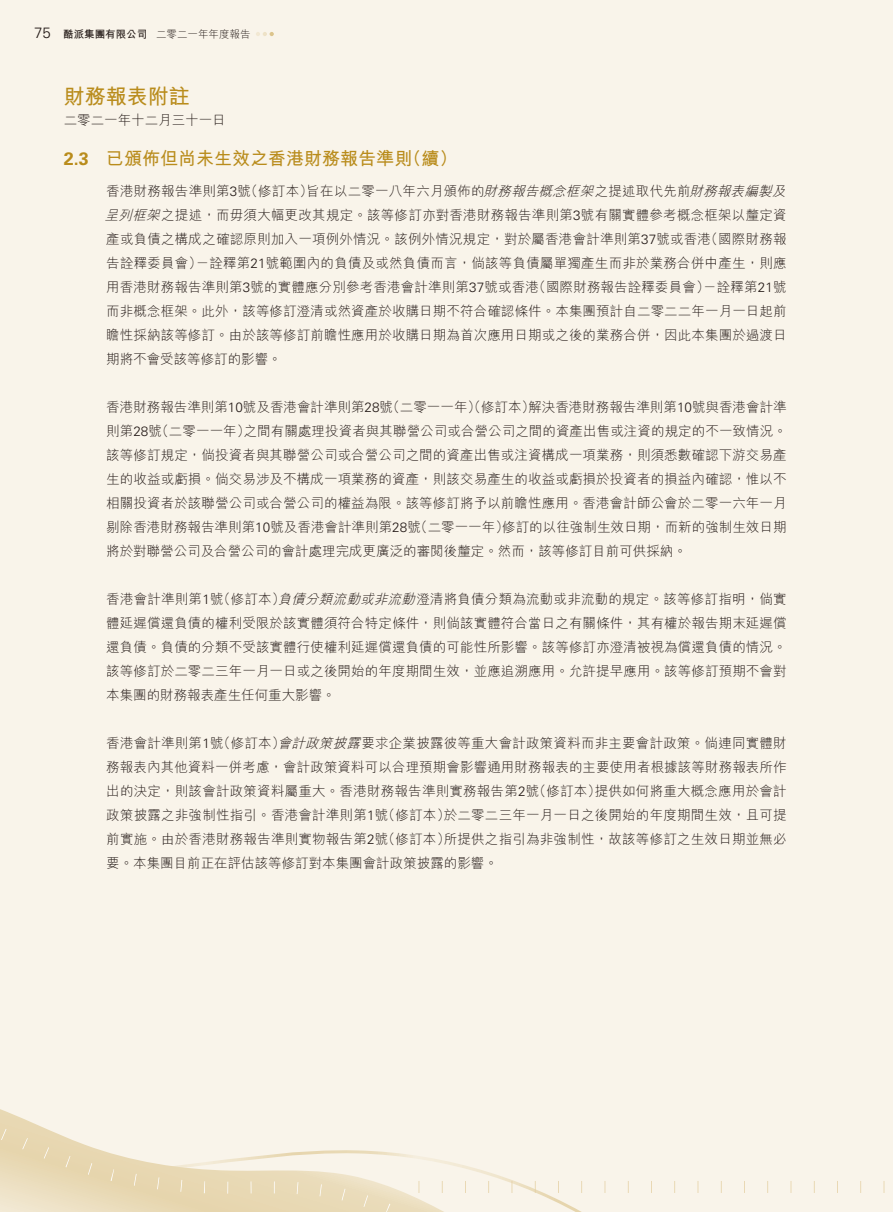
<style>
.page{position:relative;width:893px;height:1212px;background:#f9f4ea}
.page>*{position:absolute;margin:0;border:0;box-sizing:border-box;transform-origin:0 0}
.t1{font:700 21px "M Hei HK";color:#b98c1c}
.t2{font:700 18px "M Hei HK";color:#b98c1c}
.t3{font:700 18px "Univers LT Std";color:#b98c1c}
.t4{font:300 15px "Univers LT Std";color:#231916}
.t5{font:300 13.5px/24px "M Hei HK";letter-spacing:.01em;color:#231916}
.t6{font:300 10.5px "M Hei HK";color:#231916}
.t7{font:700 10.5px "M Hei HK";color:#231916}
.s1{font-family:"Univers LT Std"}
.s2{font-style:italic}
</style>
<div class="page">
<svg style="left:0;top:1109px;width:582px;height:103px"></svg>
<svg style="left:256px;top:32px;width:18px;height:4px"></svg>
<p class="t4" style="left:34px;top:24px;width:18px">75</p>
<p class="t7" style="left:63px;top:26px;width:85px">酷派集團有限公司</p>
<p class="t6" style="left:156px;top:28px;width:96px">二零二一年年度報告</p>
<h1 class="t1" style="left:64px;top:81px;width:127px">財務報表附註</h1>
<p class="t5" style="left:64px;top:108px;width:163px">二零二一年十二月三十一日</p>
<h2 class="t3" style="left:64px;top:148px;width:27px">2.3</h2>
<h2 class="t2" style="left:106px;top:145px;width:308px">已頒佈但尚未生效之香港財務報告準則</h2>
<h2 class="t2" style="left:403px;top:145px;width:55px">（續(</h2>
<p class="t5" style="left:106px;top:179px;width:208px">香港財務報告準則第 （號<span class="s1">3</span> 修訂本）</p>
<p class="t5" style="left:105px;top:203px;width:683px"><span class="s2">呈列框架</span>之提述，而毋須大幅更改其規定。該等修訂亦對香港財務報告準則第<span class="s1">3</span>號有關實體參考概念框架以釐定資</p>
<p class="t5" style="left:705px;top:227px;width:84px">（國際財務報</p>
<p class="t5" style="left:307px;top:179px;width:484px">旨在以二零一八年六月頒佈的<span class="s2">財務報告概念框架</span>之提述取代先前<span class="s2">財務報表編製及</span></p>
<p class="t5" style="left:106px;top:227px;width:606px">產或負債之構成之確認原則加入一項例外情況。該例外情況規定，對於屬香港會計準則第<span class="s1">37</span>號或香港</p>
<p class="t5" style="left:106px;top:251px;width:682px">告詮釋委員會－）詮釋第<span class="s1">21</span>號範圍內的負債及或然負債而言，倘該等負債屬單獨產生而非於業務合併中產生，則應</p>
<p class="t5" style="left:532px;top:275px;width:256px">（國際財務報告詮釋委員會－）詮釋第<span class="s1">21</span>號</p>
<p class="t5" style="left:106px;top:275px;width:682px">用香港財務報告準則第<span class="s1">3</span>號的實體應分別參考香港會計準則第<span class="s1">37</span>號或香港<br>而非概念框架。此外，該等修訂澄清或然資產於收購日期不符合確認條件。本集團預計自二零二二年一月一日起前瞻性採納該等修訂。由於該等修訂前瞻性應用於收購日期為首次應用日期或之後的業務合併，因此本集團於過渡日期將不會受該等修訂的影響。</p>
<p class="t5" style="left:528px;top:395px;width:260px">解決香港財務報告準則第<span class="s1">10</span>號與香港會計準</p>
<p class="t5" style="left:244px;top:395px;width:545px;text-indent:-137px">香港財務報告準則第<span class="s1">10</span>號及香港會計準則第<span class="s1">28</span> （號二零一一年）（修訂本）<br>之間有關處理投資者與其聯營公司或合營公司之間的資產出售或注資的規定的不一致情況。</p>
<p class="t5" style="left:106px;top:419px;width:146px">則第<span class="s1">28</span> （號二零一一年）</p>
<p class="t5" style="left:106px;top:443px;width:682px">該等修訂規定，倘投資者與其聯營公司或合營公司之間的資產出售或注資構成一項業務，則須悉數確認下游交易產</p>
<p class="t5" style="left:106px;top:467px;width:682px">生的收益或虧損。倘交易涉及不構成一項業務的資產，則該交易產生的收益或虧損於投資者的損益內確認，惟以不</p>
<p class="t5" style="left:106px;top:491px;width:682px">相關投資者於該聯營公司或合營公司的權益為限。該等修訂將予以前瞻性應用。香港會計師公會於二零一六年一月</p>
<p class="t5" style="left:502px;top:515px;width:286px">修訂的以往強制生效日期，而新的強制生效日期</p>
<p class="t5" style="left:106px;top:515px;width:582px">剔除香港財務報告準則第<span class="s1">10</span>號及香港會計準則第<span class="s1">28</span> （號二零一一年）<br>將於對聯營公司及合營公司的會計處理完成更廣泛的審閱後釐定。然而，該等修訂目前可供採納。</p>
<p class="t5" style="left:106px;top:587px;width:682px">香港會計準則第 （號<span class="s1">1</span> 修訂本<span class="s2">負債分類流動或非流動</span>澄清將負債分類為流動或非流動的規定。該等修訂指明，倘實</p>
<p class="t5" style="left:106px;top:587px;width:682px;text-indent:166px">）<br>體延遲償還負債的權利受限於該實體須符合特定條件，則倘該實體符合當日之有關條件，其有權於報告期末延遲償還負債。負債的分類不受該實體行使權利延遲償還負債的可能性所影響。該等修訂亦澄清被視為償還負債的情況。該等修訂於二零二三年一月一日或之後開始的年度期間生效，並應追溯應用。允許提早應用。該等修訂預期不會對本集團的財務報表產生任何重大影響。</p>
<p class="t5" style="left:106px;top:731px;width:682px">香港會計準則第 （號<span class="s1">1</span> 修訂本<span class="s2">會計政策披露</span>要求企業披露彼等重大會計政策資料而非主要會計政策。倘連同實體財</p>
<p class="t5" style="left:272px;top:731px;width:15px">）</p>
<p class="t5" style="left:106px;top:755px;width:682px">務報表內其他資料一併考慮，會計政策資料可以合理預期會影響通用財務報表的主要使用者根據該等財務報表所作</p>
<p class="t5" style="left:595px;top:779px;width:193px">提供如何將重大概念應用於會計</p>
<p class="t5" style="left:444px;top:779px;width:344px;text-indent:-337px">出的決定，則該會計政策資料屬重大。香港財務報告準則實務報告第 （號<span class="s1">2</span> 修訂本）<br>於二零二三年一月一日之後開始的年度期間生效，且可提</p>
<p class="t5" style="left:444px;top:803px;width:344px;text-indent:-337px">政策披露之非強制性指引。香港會計準則第 （號<span class="s1">1</span> 修訂本）<br>所提供之指引為非強制性，故該等修訂之生效日期並無必</p>
<p class="t5" style="left:106px;top:827px;width:393px">前實施。由於香港財務報告準則實物報告第 （號<span class="s1">2</span> 修訂本）<br>要。本集團目前正在評估該等修訂對本集團會計政策披露的影響。</p>
</div>
